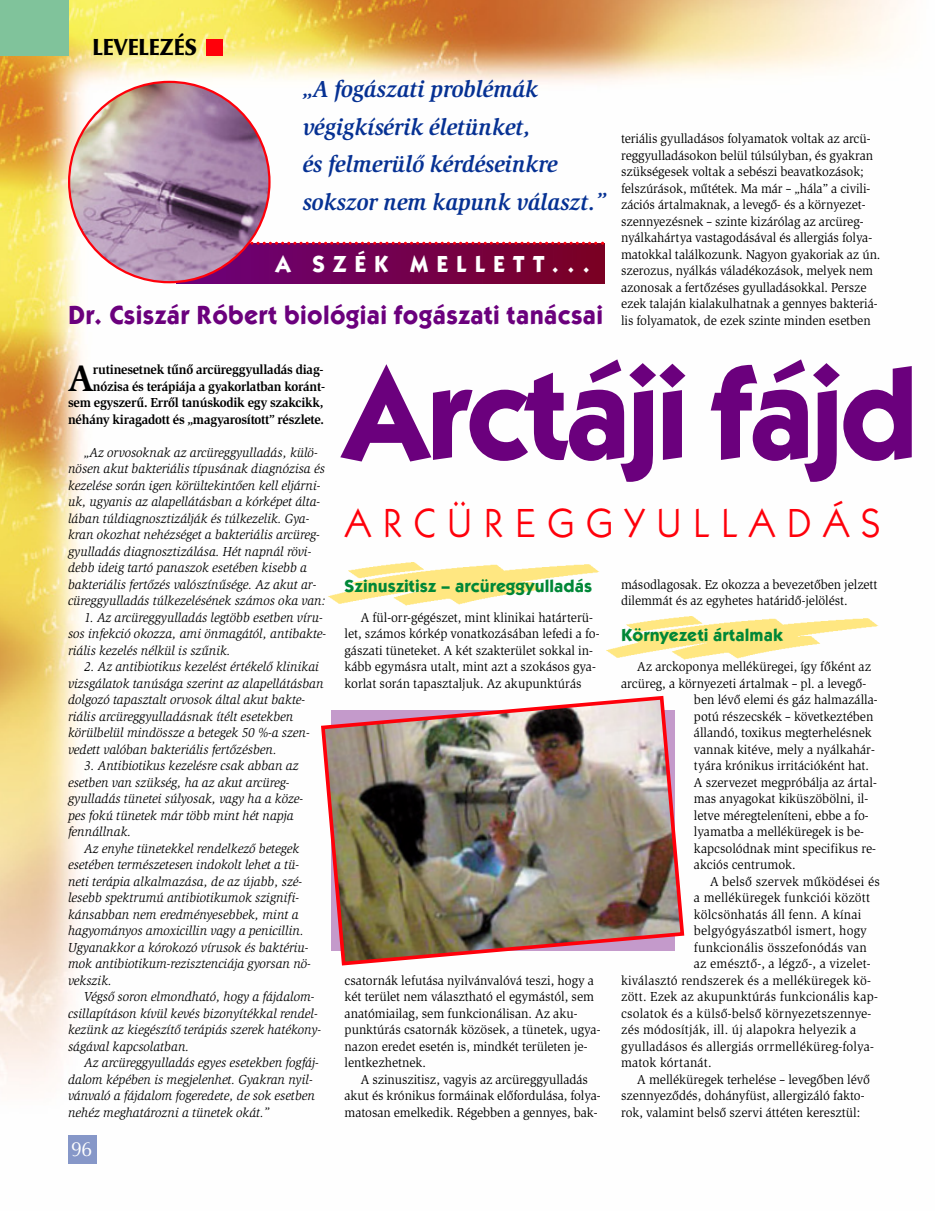
<style>
.page{position:relative;width:935px;height:1211px;background:#fff}
.page>*{position:absolute;margin:0;border:0;box-sizing:border-box;transform-origin:0 0}
.t1{font:700 133.5px "Kabel Itc TCE";letter-spacing:-.035em;color:#6b007d;scale:.95 1}
.t2{font:42px "Kabel Itc TCE";letter-spacing:.275em;color:#ff000a;scale:.95 1}
.t3{font:700 38.25px "Slimbach Itc TCE";color:#000;scale:.95 1}
.t4{font:700 27px "Kabel Itc TCE";letter-spacing:.01em;color:#6b007d;scale:.95 1}
.t5{font:italic 700 24px/37.8px "Slimbach Itc TCE";color:#063193;scale:.95 1}
.t6{font:700 24px "Kabel Itc TCE";letter-spacing:.345em;color:#fff;scale:.95 1}
.t7{font:24px "URW Classico TCE Blac";color:#000;scale:.95 1}
.t8{font:21px "URW Classico TCE";color:#fff;scale:.95 1}
.t9{font:700 18px "Kabel Itc TCE";color:#008737}
.t10{font:13.5px/16.5px "Slimbach Itc TCE";color:#000;scale:.95 1}
.t11{font:italic 13.5px/16.5px "Slimbach Itc TCE";color:#000;scale:.95 1}
.t12{font:700 13.5px/16.5px "Slimbach Itc TCE";letter-spacing:-.015em;color:#000;text-align:right;scale:.95 1}
.s1{font-family:"Slimbach Itc TCE";font-weight:400;font-size:13.5px;color:#000}
</style>
<div class="page">
<img style="left:0;top:0;width:903px;height:1164px">
<img style="left:604px;top:617px;width:277px;height:42px">
<img style="left:326px;top:562px;width:277px;height:43px">
<svg style="left:68px;top:81px;width:536px;height:202px"></svg>
<div style="left:0;top:0;width:68px;height:55px;background:#80c39b"></div>
<div style="left:206px;top:39px;width:16px;height:16px;background:#ff000a"></div>
<div style="left:68px;top:1135px;width:28px;height:28px;background:#8697c8"></div>
<img style="left:319px;top:694px;width:367px;height:273px">
<h3 class="t7" style="left:92px;top:38px;width:111px">LEVELEZÉS</h3>
<h3 class="t5" style="left:303px;top:72px;width:321px">„A fogászati problémák végigkísérik életünket,<br>és felmerülő kérdéseinkre sokszor nem kapunk választ.”</h3>
<h3 class="t6" style="left:275px;top:256px;width:333px">A SZÉK MELLETT...</h3>
<p class="t10" style="left:621px;top:132px;width:274px">teriális gyulladásos folyamatok voltak az arcü&shy;reggyulladásokon belül túlsúlyban, és gyakran szükségesek voltak a sebészi beavatkozások; felszúrások, műtétek. Ma már – „hála” a civili&shy;zációs ártalmaknak, a levegő- és a környezet&shy;szennyezésnek – szinte kizárólag az arcüreg&shy;nyálkahártya vastagodásával és allergiás folya&shy;matokkal találkozunk. Nagyon gyakoriak az ún. szerozus, nyálkás váladékozások, melyek nem azonosak a fertőzéses gyulladásokkal. Persze ezek talaján kialakulhatnak a gennyes bakteriá-</p>
<h3 class="t4" style="left:68px;top:307px;width:846px">Dr. Csiszár Róbert biológiai fogászati tanácsai <span class="s1">lis folyamatok, de ezek szinte minden esetben</span></h3>
<h1 class="t1" style="left:341px;top:373px;width:609px">Arctáji fájd</h1>
<h2 class="t2" style="left:344px;top:507px;width:566px">ARCÜREGGYULLADÁS</h2>
<p class="t12" style="left:68px;top:363px;width:272px">rutinesetnek tűnő arcüreggyulladás diag&shy;nózisa és terápiája a gyakorlatban koránt&shy;sem egyszerű. Erről tanúskodik egy szakcikk, néhány kiragadott és „magyarosított” részlete.</p>
<p class="t11" style="left:68px;top:445px;width:272px;text-indent:16px">„Az orvosoknak az arcüreggyulladás, külö&shy;nösen akut bakteriális típusának diagnózisa és kezelése során igen körültekintően kell eljárni&shy;uk, ugyanis az alapellátásban a kórképet álta&shy;lában túldiagnosztizálják és túlkezelik. Gya&shy;kran okozhat nehézséget a bakteriális arcüreg&shy;gyulladás diagnosztizálása. Hét napnál rövi&shy;debb ideig tartó panaszok esetében kisebb a bakteriális fertőzés valószínűsége. Az akut ar&shy;cüreggyulladás túlkezelésének számos oka van:</p>
<p class="t11" style="left:68px;top:610px;width:273px;text-indent:16px">1. Az arcüreggyulladás legtöbb esetben víru&shy;sos infekció okozza, ami önmagától, antibakte&shy;riális kezelés nélkül is szűnik.</p>
<p class="t11" style="left:68px;top:660px;width:270px;text-indent:16px">2. Az antibiotikus kezelést értékelő klinikai vizsgálatok tanúsága szerint az alapellátásban dolgozó tapasztalt orvosok által akut bakte&shy;riális arcüreggyulladásnak ítélt esetekben körülbelül mindössze a betegek 50 %-a szen&shy;vedett valóban bakteriális fertőzésben.</p>
<p class="t11" style="left:68px;top:759px;width:249px;text-indent:16px">3. Antibiotikus kezelésre csak abban az esetben van szükség, ha az akut arcüreg&shy;gyulladás tünetei súlyosak, vagy ha a köze&shy;pes fokú tünetek már több mint hét napja fennállnak.</p>
<p class="t11" style="left:68px;top:841px;width:257px;text-indent:16px">Az enyhe tünetekkel rendelkező betegek esetében természetesen indokolt lehet a tü&shy;neti terápia alkalmazása, de az újabb, szé&shy;lesebb spektrumú antibiotikumok szignifi&shy;kánsabban nem eredményesebbek, mint a hagyományos amoxicillin vagy a penicillin.<br>Ugyanakkor a kórokozó vírusok és baktériu&shy;mok antibiotikum-rezisztenciája gyorsan nö&shy;vekszik.</p>
<p class="t11" style="left:68px;top:990px;width:268px;text-indent:16px">Végső soron elmondható, hogy a fájdalom&shy;csillapításon kívül kevés bizonyítékkal rendel&shy;kezünk az kiegészítő terápiás szerek hatékony&shy;ságával kapcsolatban.</p>
<p class="t11" style="left:68px;top:1056px;width:265px;text-indent:16px">Az arcüreggyulladás egyes esetekben fogfáj&shy;dalom képében is megjelenhet. Gyakran nyil&shy;vánvaló a fájdalom fogeredete, de sok esetben nehéz meghatározni a tünetek okát.”</p>
<h3 class="t3" style="left:68px;top:364px;width:28px">A</h3>
<h3 class="t9" style="left:344px;top:580px;width:249px">Szinuszitisz – arcüreggyulladás</h3>
<p class="t10" style="left:344px;top:610px;width:270px;text-indent:16px">A fül-orr-gégészet, mint klinikai határterü&shy;let, számos kórkép vonatkozásában lefedi a fo&shy;gászati tüneteket. A két szakterület sokkal in&shy;kább egymásra utalt, mint azt a szokásos gya&shy;korlat során tapasztaljuk. Az akupunktúrás</p>
<p class="t10" style="left:621px;top:577px;width:271px">másodlagosak. Ez okozza a bevezetőben jelzett dilemmát és az egyhetes határidő-jelölést.</p>
<h3 class="t9" style="left:621px;top:630px;width:164px">Környezeti ártalmak</h3>
<p class="t10" style="left:637px;top:660px;width:247px">Az arckoponya melléküregei, így főként az</p>
<p class="t10" style="left:621px;top:676px;width:259px">arcüreg, a környezeti ártalmak – pl. a levegő-</p>
<p class="t10" style="left:694px;top:693px;width:195px">ben lévő elemi és gáz halmazálla-</p>
<p class="t10" style="left:694px;top:709px;width:190px">potú részecskék – következtében</p>
<p class="t10" style="left:694px;top:726px;width:188px">állandó, toxikus megterhelésnek</p>
<p class="t10" style="left:694px;top:742px;width:192px">vannak kitéve, mely a nyálkahár-</p>
<p class="t10" style="left:694px;top:759px;width:186px">tyára krónikus irritációként hat.</p>
<p class="t10" style="left:694px;top:775px;width:194px">A szervezet megpróbálja az ártal-</p>
<p class="t10" style="left:694px;top:792px;width:185px">mas anyagokat kiküszöbölni, il-</p>
<p class="t10" style="left:694px;top:808px;width:185px">letve méregteleníteni, ebbe a fo-</p>
<p class="t10" style="left:694px;top:825px;width:180px">lyamatba a melléküregek is be-</p>
<p class="t10" style="left:694px;top:841px;width:193px">kapcsolódnak mint specifikus re-</p>
<p class="t10" style="left:694px;top:858px;width:109px">akciós centrumok.</p>
<p class="t10" style="left:710px;top:874px;width:180px">A belső szervek működései és</p>
<p class="t10" style="left:694px;top:891px;width:187px">a melléküregek funkciói között</p>
<p class="t10" style="left:694px;top:907px;width:178px">kölcsönhatás áll fenn. A kínai</p>
<p class="t10" style="left:694px;top:924px;width:183px">belgyógyászatból ismert, hogy</p>
<p class="t10" style="left:694px;top:940px;width:183px">funkcionális összefonódás van</p>
<p class="t10" style="left:694px;top:957px;width:187px">az emésztő-, a légző-, a vizelet-</p>
<p class="t10" style="left:621px;top:973px;width:264px">kiválasztó rendszerek és a melléküregek kö-</p>
<p class="t10" style="left:621px;top:990px;width:272px">zött. Ezek az akupunktúrás funkcionális kap-</p>
<p class="t10" style="left:621px;top:1006px;width:265px">csolatok és a külső-belső környezetszennye-</p>
<p class="t10" style="left:621px;top:1023px;width:249px">zés módosítják, ill. új alapokra helyezik a</p>
<p class="t10" style="left:621px;top:1039px;width:267px">gyulladásos és allergiás orrmelléküreg-folya-</p>
<p class="t10" style="left:621px;top:1056px;width:97px">matok kórtanát.</p>
<p class="t10" style="left:637px;top:1072px;width:247px">A melléküregek terhelése – levegőben lévő</p>
<p class="t10" style="left:621px;top:1089px;width:258px">szennyeződés, dohányfüst, allergizáló fakto-</p>
<p class="t10" style="left:621px;top:1105px;width:253px">rok, valamint belső szervi áttéten keresztül:</p>
<p class="t10" style="left:344px;top:973px;width:271px">csatornák lefutása nyilvánvalóvá teszi, hogy a két terület nem választható el egymástól, sem anatómiailag, sem funkcionálisan. Az aku&shy;punktúrás csatornák közösek, a tünetek, ugya&shy;nazon eredet esetén is, mindkét területen je&shy;lentkezhetnek.</p>
<p class="t10" style="left:344px;top:1072px;width:271px;text-align:center">A szinuszitisz, vagyis az arcüreggyulladás<br>akut és krónikus formáinak előfordulása, folya&shy;matosan emelkedik. Régebben a gennyes, bak-</p>
<h3 class="t8" style="left:71px;top:1140px;width:24px">96</h3>
</div>
